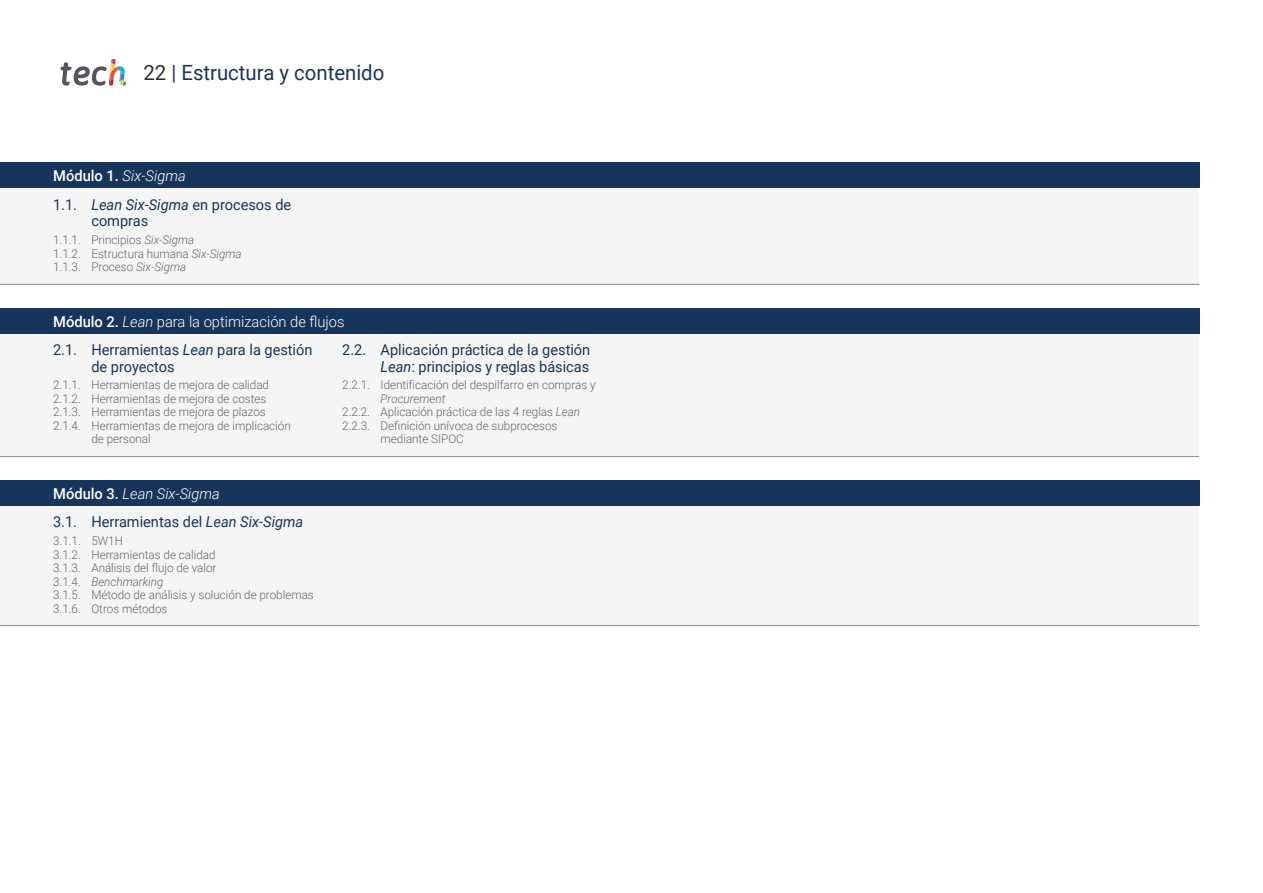
<style>
.page{position:relative;width:1263px;height:893px;background:#fff}
.page>*{position:absolute;margin:0;border:0;box-sizing:border-box;transform-origin:0 0}
.t1{font:21px "Roboto";color:#1a355c}
.t2{font:15px/16.5px "Roboto";color:#17355b}
.t3{font:italic 300 15px "Roboto";color:#fff}
.t4{font:300 15px "Roboto";color:#fff}
.t5{font:300 12px/13.5px "Roboto";color:#61646a}
.t6{font:italic 300 12px "Roboto";color:#61646a}
.s1{color:#312e20}
.s2{font-weight:500;font-style:normal}
.s3{font-style:italic}
.s4{font-weight:500}
</style>
<div class="page">
<svg style="left:61px;top:59px;width:65px;height:27px"></svg>
<div style="left:0;top:188px;width:1199px;height:97px;background:#f4f5f4"></div>
<div style="left:0;top:334px;width:1199px;height:122px;background:#f4f5f4"></div>
<div style="left:0;top:506px;width:1199px;height:120px;background:#f4f5f4"></div>
<div style="left:0;top:163px;width:1199px;height:25px;background:#17355b"></div>
<div style="left:0;top:308px;width:1199px;height:26px;background:#17355b"></div>
<div style="left:0;top:480px;width:1199px;height:26px;background:#17355b"></div>
<hr style="left:0;top:284px;width:1199px;height:1px;background:#878a8e">
<hr style="left:0;top:456px;width:1199px;height:1px;background:#878a8e">
<hr style="left:0;top:625px;width:1199px;height:1px;background:#878a8e">
<h1 class="t1" style="left:144px;top:57px;width:242px"><span class="s1">22</span> | Estructura y contenido</h1>
<p class="t3" style="left:53px;top:166px;width:134px"><span class="s2">Módulo 1.</span> Six-Sigma</p>
<p class="t2" style="left:91px;top:196px;width:201px;text-indent:-38px">1.1. <span class="s3">Lean Six-Sigma</span> en procesos de compras</p>
<p class="t5" style="left:53px;top:233px;width:190px">1.1.1. Principios <span class="s3">Six-Sigma<br></span>1.1.2. Estructura humana <span class="s3">Six-Sigma<br></span>1.1.3. Proceso <span class="s3">Six-Sigma</span></p>
<p class="t4" style="left:53px;top:311px;width:293px"><span class="s4">Módulo 2.</span> <span class="s3">Lean</span> para la optimización de flujos</p>
<p class="t2" style="left:91px;top:341px;width:223px;text-indent:-38px">2.1. Herramientas <span class="s3">Lean</span> para la gestión de proyectos</p>
<p class="t5" style="left:53px;top:378px;width:217px">2.1.1. Herramientas de mejora de calidad</p>
<p class="t5" style="left:53px;top:391px;width:215px">2.1.2. Herramientas de mejora de costes</p>
<p class="t5" style="left:53px;top:405px;width:214px">2.1.3. Herramientas de mejora de plazos</p>
<p class="t5" style="left:53px;top:418px;width:239px">2.1.4. Herramientas de mejora de implicación</p>
<p class="t5" style="left:91px;top:432px;width:61px">de personal</p>
<p class="t3" style="left:53px;top:483px;width:168px"><span class="s2">Módulo 3.</span> Lean Six-Sigma</p>
<p class="t2" style="left:53px;top:513px;width:252px">3.1. Herramientas del <span class="s3">Lean Six-Sigma</span></p>
<p class="t5" style="left:53px;top:534px;width:262px">3.1.1. 5W1H<br>3.1.2. Herramientas de calidad<br>3.1.3. Análisis del flujo de valor<br>3.1.4. <span class="s3">Benchmarking<br></span>3.1.5. Método de análisis y solución de problemas<br>3.1.6. Otros métodos</p>
<p class="t2" style="left:342px;top:341px;width:249px;text-align:right">2.2. Aplicación práctica de la gestión<br><span class="s3">Lean</span>: principios y reglas básicas</p>
<p class="t5" style="left:342px;top:378px;width:255px">2.2.1. Identificación del despilfarro en compras y</p>
<p class="t6" style="left:381px;top:390px;width:66px">Procurement</p>
<p class="t5" style="left:342px;top:405px;width:239px">2.2.2. Aplicación práctica de las 4 reglas <span class="s3">Lean</span></p>
<p class="t5" style="left:342px;top:418px;width:217px">2.2.3. Definición unívoca de subprocesos</p>
<p class="t5" style="left:381px;top:432px;width:85px">mediante SIPOC</p>
</div>
